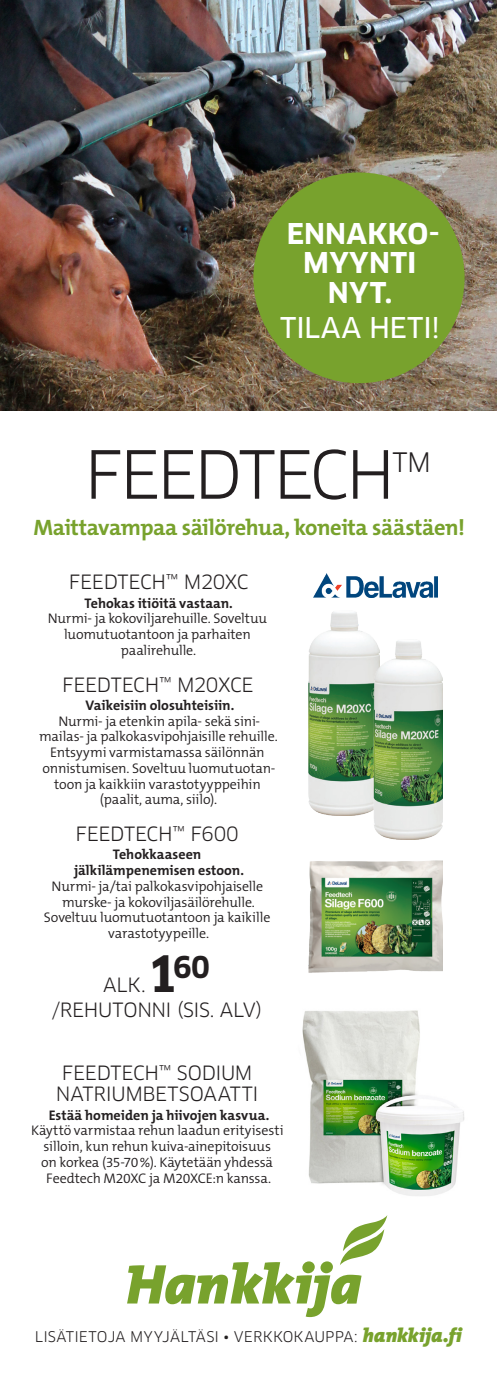
<style>
.page{position:relative;width:497px;height:1389px;background:#fff}
.page>*{position:absolute;margin:0;border:0;box-sizing:border-box;transform-origin:0 0}
.t1{font:64.75px "Clan OT";letter-spacing:-.055em;color:#231f20}
._1_Tuotenimi{font:700 29.4px "Clan OT";color:#231f20}
._3_Tuoteteksti_hinna{font:700 28px/29.8px "Clan OT";letter-spacing:.01em;color:#fff;text-align:center}
._3_Tuoteteksti_hinna-2{font:28px "Clan OT News";letter-spacing:-.015em;color:#fff}
.t2{font:26.25px "Clan OT";color:#231f20}
._3_Tuoteteksti_hinna-3{font:700 22.4px "The Mix B W7";letter-spacing:-.02em;color:#78a22d}
._1_Tuotenimi-2{font:19.25px/21.9px "Clan OT";letter-spacing:-.015em;color:#231f20;text-align:center}
._1_Tuotenimi-3{font:14.35px "Clan OT";letter-spacing:.01em;color:#231f20}
._3_Tuoteteksti_hinna-4{font:300 14px/15.8px "The Mix B W4";letter-spacing:-.01em;color:#231f20;text-align:center}
._3_Tuoteteksti_hinna-5{font:700 14px/15.8px "The Mix B W7";color:#231f20;text-align:center}
.s1{font-size:49px}
.s2{font-family:"The Mix B W9";font-weight:900;font-style:italic;font-size:19.78px;color:#78a22d}
</style>
<div class="page">
<img style="left:0;top:0;width:496px;height:410px">
<svg style="left:127px;top:1215px;width:260px;height:102px"></svg>
<img style="left:302px;top:1010px;width:162px;height:186px">
<img style="left:308px;top:611px;width:65px;height:205px">
<img style="left:372px;top:639px;width:69px;height:200px">
<img style="left:308px;top:860px;width:134px;height:113px">
<img style="left:313px;top:573px;width:123px;height:24px">
<div style="left:253px;top:172px;width:211px;height:211px;background:#78a22d;border-radius:50%"></div>
<p class="_3_Tuoteteksti_hinna" style="left:286px;top:219px;width:154px">ENNAKKO-<br>MYYNTI<br>NYT.</p>
<p class="_3_Tuoteteksti_hinna-2" style="left:280px;top:311px;width:161px">TILAA HETI!</p>
<p class="t1" style="left:84px;top:436px;width:312px">FEEDTECH</p>
<p class="t2" style="left:392px;top:446px;width:40px">TM</p>
<p class="_3_Tuoteteksti_hinna-3" style="left:33px;top:513px;width:432px">Maittavampaa säilörehua, koneita säästäen!</p>
<p class="_1_Tuotenimi-2" style="left:69px;top:571px;width:181px">FEEDTECH™ M20XC</p>
<p class="_3_Tuoteteksti_hinna-5" style="left:84px;top:595px;width:150px">Tehokas itiöitä vastaan.</p>
<p class="_3_Tuoteteksti_hinna-4" style="left:48px;top:611px;width:220px">Nurmi- ja kokoviljarehuille. Soveltuu luomutuotantoon ja parhaiten paalirehulle.</p>
<p class="_1_Tuotenimi-2" style="left:62px;top:674px;width:193px">FEEDTECH™ M20XCE</p>
<p class="_3_Tuoteteksti_hinna-5" style="left:85px;top:697px;width:150px">Vaikeisiin olosuhteisiin.</p>
<p class="_3_Tuoteteksti_hinna-4" style="left:39px;top:713px;width:240px">Nurmi- ja etenkin apila- sekä sini&shy;mailas- ja palkokasvipohjaisille rehuille.<br>Entsyymi varmistamassa säilönnän onnistumisen. Soveltuu luomutuotan&shy;toon ja kaikkiin varastotyyppeihin (paalit, auma, siilo).</p>
<p class="_1_Tuotenimi-2" style="left:75px;top:823px;width:164px">FEEDTECH™ F600</p>
<p class="_3_Tuoteteksti_hinna-5" style="left:74px;top:847px;width:171px">Tehokkaaseen jälkilämpenemisen estoon.</p>
<p class="_3_Tuoteteksti_hinna-4" style="left:44px;top:878px;width:228px">Nurmi- ja/tai palkokasvipohjaiselle murske- ja kokoviljasäilörehulle.<br>Soveltuu luomutuotantoon ja kaikille varastotyypeille.</p>
<p class="_1_Tuotenimi-2" style="left:103px;top:974px;width:44px">ALK.</p>
<p class="_1_Tuotenimi" style="left:146px;top:950px;width:65px"><span class="s1">1</span>60</p>
<p class="_1_Tuotenimi-2" style="left:52px;top:999px;width:212px">/REHUTONNI (SIS. ALV)</p>
<p class="_1_Tuotenimi-2" style="left:56px;top:1061px;width:204px">FEEDTECH™ SODIUM<br>NATRIUMBETSOAATTI</p>
<p class="_3_Tuoteteksti_hinna-5" style="left:49px;top:1107px;width:222px">Estää homeiden ja hiivojen kasvua.</p>
<p class="_3_Tuoteteksti_hinna-4" style="left:31px;top:1123px;width:254px">Käyttö varmistaa rehun laadun erityisesti silloin, kun rehun kuiva-ainepitoisuus<br>on korkea (35-70%). Käytetään yhdessä Feedtech M20XC ja M20XCE:n kanssa.</p>
<p class="_1_Tuotenimi-3" style="left:35px;top:1328px;width:428px">LISÄTIETOJA MYYJÄLTÄSI • VERKKOKAUPPA: <span class="s2">hankkija.fi</span></p>
</div>
